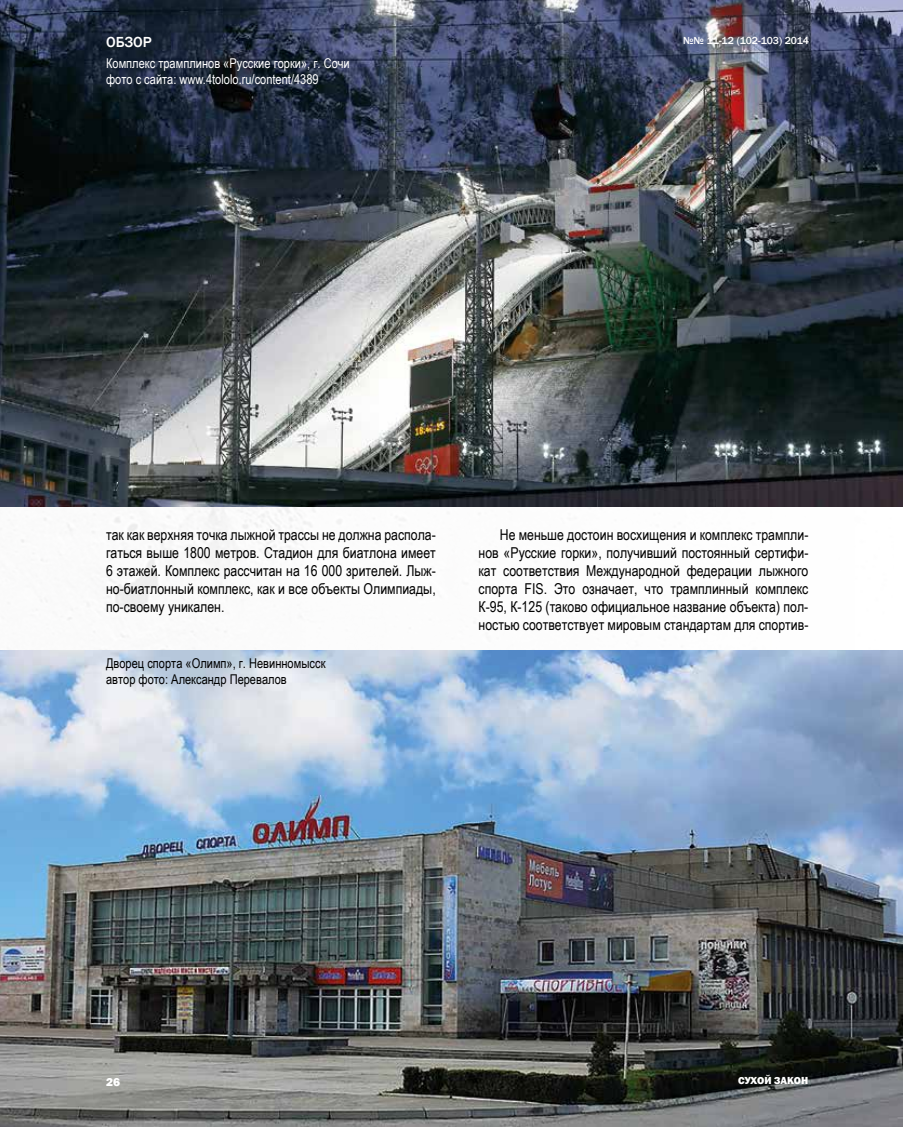
<style>
.page{position:relative;width:915px;height:1127px;background:#fff}
.page>*{position:absolute;margin:0;border:0;box-sizing:border-box;transform-origin:0 0}
.t1{font:15px/18px "Arial Narrow";color:#000;text-align:justify}
.t2{font:500 15px "Franklin Gothic";color:#fff}
.t3{font:13.5px/16.2px "Arial Narrow";color:#fff}
.t4{font:13.5px/16.2px "Arial Narrow";color:#000}
.t5{font:800 12px "Franklin Gothic";color:#fff}
.t6{font:500 10.5px "Franklin Gothic";color:#fff}
.t7{font:800 10.5px "Franklin Gothic";color:#fff}
</style>
<div class="page">
<img style="left:0;top:0;width:903px;height:1127px">
<img style="left:0;top:651px;width:901px;height:476px">
<img style="left:0;top:0;width:901px;height:506px">
<p class="t2" style="left:106px;top:33px;width:47px">ОБЗОР</p>
<p class="t6" style="left:682px;top:34px;width:127px">№№ 11-12 (102-103) 2014</p>
<p class="t3" style="left:106px;top:55px;width:245px">Комплекс трамплинов «Русские горки», г. Сочи фото с сайта: www.4tololo.ru/content/4389</p>
<p class="t1" style="left:106px;top:525px;width:331px">так как верхняя точка лыжной трассы не должна распола&shy;гаться выше 1800 метров. Стадион для биатлона имеет 6 этажей. Комплекс рассчитан на 16 000 зрителей. Лыж&shy;но-биатлонный комплекс, как и все объекты Олимпиады, по-своему уникален.</p>
<p class="t1" style="left:478px;top:525px;width:331px;text-indent:21px">Не меньше достоин восхищения и комплекс трампли&shy;нов «Русские горки», получивший постоянный сертифи&shy;кат соответствия Международной федерации лыжного спорта FIS. Это означает, что трамплинный комплекс К-95, К-125 (таково официальное название объекта) пол&shy;ностью соответствует мировым стандартам для спортив-</p>
<p class="t4" style="left:106px;top:654px;width:221px">Дворец спорта «Олимп», г. Невинномысск автор фото: Александр Перевалов</p>
<p class="t5" style="left:106px;top:1074px;width:16px">26</p>
<p class="t7" style="left:737px;top:1074px;width:72px">СУХОЙ ЗАКОН</p>
</div>
